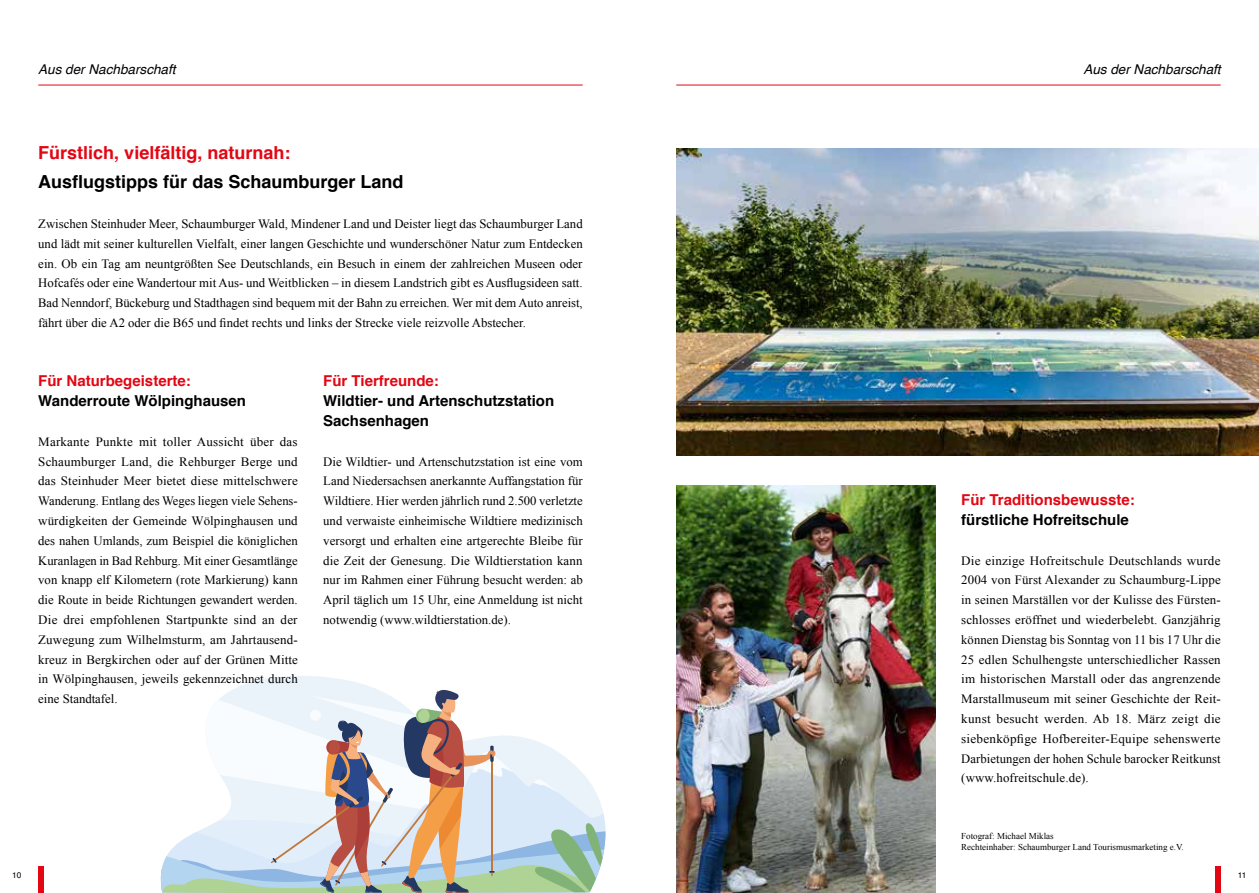
<style>
.page{position:relative;width:1259px;height:893px;background:#fff}
.page>*{position:absolute;margin:0;border:0;box-sizing:border-box;transform-origin:0 0}
.t1{font:700 18px "Helvetica";color:#000}
.t2{font:700 18px "Helvetica";color:#e30613}
.t3{font:700 15px/19.8px "Helvetica";color:#000}
.t4{font:700 15px "Helvetica";color:#e30613}
.t5{font:italic 13.5px "Helvetica";color:#000}
.t6{font:12.75px/19.8px "Times New Roman";color:#000;text-align:justify}
.t7{font:9px/10.8px "Times New Roman";color:#000}
.t8{font:8.25px "Helvetica";color:#000}
</style>
<div class="page">
<svg style="left:239px;top:676px;width:131px;height:11px"></svg>
<svg style="left:160px;top:687px;width:445px;height:206px"></svg>
<img style="left:676px;top:149px;width:583px;height:307px">
<img style="left:676px;top:485px;width:259px;height:408px">
<hr style="left:676px;top:85px;width:544px;height:1px;background:#e30613">
<div style="left:1214px;top:866px;width:6px;height:27px;background:#e30613"></div>
<div style="left:38px;top:866px;width:6px;height:27px;background:#e30613"></div>
<hr style="left:38px;top:85px;width:545px;height:1px;background:#e30613">
<p class="t5" style="left:38px;top:59px;width:139px">Aus der Nachbarschaft</p>
<p class="t5" style="left:1083px;top:59px;width:139px">Aus der Nachbarschaft</p>
<h1 class="t2" style="left:38px;top:138px;width:254px">Fürstlich, vielfältig, naturnah:</h1>
<h1 class="t1" style="left:38px;top:168px;width:367px">Ausflugstipps für das Schaumburger Land</h1>
<p class="t6" style="left:38px;top:214px;width:546px">Zwischen Steinhuder Meer, Schaumburger Wald, Mindener Land und Deister liegt das Schaumburger Land und lädt mit seiner kulturellen Vielfalt, einer langen Geschichte und wunderschöner Natur zum Entdecken ein. Ob ein Tag am neuntgrößten See Deutschlands, ein Besuch in einem der zahlreichen Museen oder Hofcafés oder eine Wandertour mit Aus- und Weitblicken – in diesem Landstrich gibt es Ausflugsideen satt.<br>Bad Nenndorf, Bückeburg und Stadthagen sind bequem mit der Bahn zu erreichen. Wer mit dem Auto anreist, fährt über die A2 oder die B65 und findet rechts und links der Strecke viele reizvolle Abstecher.</p>
<p class="t4" style="left:38px;top:369px;width:154px">Für Naturbegeisterte:</p>
<p class="t3" style="left:38px;top:391px;width:209px">Wanderroute Wölpinghausen</p>
<p class="t6" style="left:38px;top:431px;width:261px">Markante Punkte mit toller Aussicht über das Schaumburger Land, die Rehburger Berge und das Steinhuder Meer bietet diese mittelschwere Wanderung. Entlang des Weges liegen viele Sehens&shy;würdigkeiten der Gemeinde Wölpinghausen und des nahen Umlands, zum Beispiel die königlichen Kuranlagen in Bad Rehburg. Mit einer Gesamtlänge von knapp elf Kilometern (rote Markierung) kann die Route in beide Richtungen gewandert werden.<br>Die drei empfohlenen Startpunkte sind an der Zuwegung zum Wilhelmsturm, am Jahrtausend&shy;kreuz in Bergkirchen oder auf der Grünen Mitte in Wölpinghausen, jeweils gekennzeichnet durch eine Standtafel.</p>
<p class="t4" style="left:323px;top:369px;width:117px">Für Tierfreunde:</p>
<p class="t3" style="left:323px;top:391px;width:232px">Wildtier- und Artenschutzstation<br>Sachsenhagen</p>
<p class="t6" style="left:323px;top:451px;width:261px">Die Wildtier- und Artenschutzstation ist eine vom Land Niedersachsen anerkannte Auffangstation für Wildtiere. Hier werden jährlich rund 2.500 verletzte und verwaiste einheimische Wildtiere medizinisch versorgt und erhalten eine artgerechte Bleibe für die Zeit der Genesung. Die Wildtierstation kann nur im Rahmen einer Führung besucht werden: ab April täglich um 15 Uhr, eine Anmeldung ist nicht notwendig (www.wildtierstation.de).</p>
<p class="t4" style="left:961px;top:488px;width:175px">Für Traditionsbewusste:</p>
<p class="t3" style="left:961px;top:510px;width:169px">fürstliche Hofreitschule</p>
<p class="t6" style="left:961px;top:550px;width:261px">Die einzige Hofreitschule Deutschlands wurde 2004 von Fürst Alexander zu Schaumburg-Lippe in seinen Marställen vor der Kulisse des Fürsten&shy;schlosses eröffnet und wiederbelebt. Ganzjährig können Dienstag bis Sonntag von 11 bis 17 Uhr die 25 edlen Schulhengste unterschiedlicher Rassen im historischen Marstall oder das angrenzende Marstallmuseum mit seiner Geschichte der Reit&shy;kunst besucht werden. Ab 18. März zeigt die siebenköpfige Hofbereiter-Equipe -sehenswerte Darbietungen der hohen Schule barocker Reitkunst (www.hofreitschule.de).</p>
<p class="t7" style="left:961px;top:831px;width:224px">Fotograf: Michael Miklas<br>Rechteinhaber: Schaumburger Land Tourismusmarketing e.V.</p>
<p class="t8" style="left:12px;top:869px;width:11px">10</p>
<p class="t8" style="left:1237px;top:869px;width:10px">11</p>
</div>
